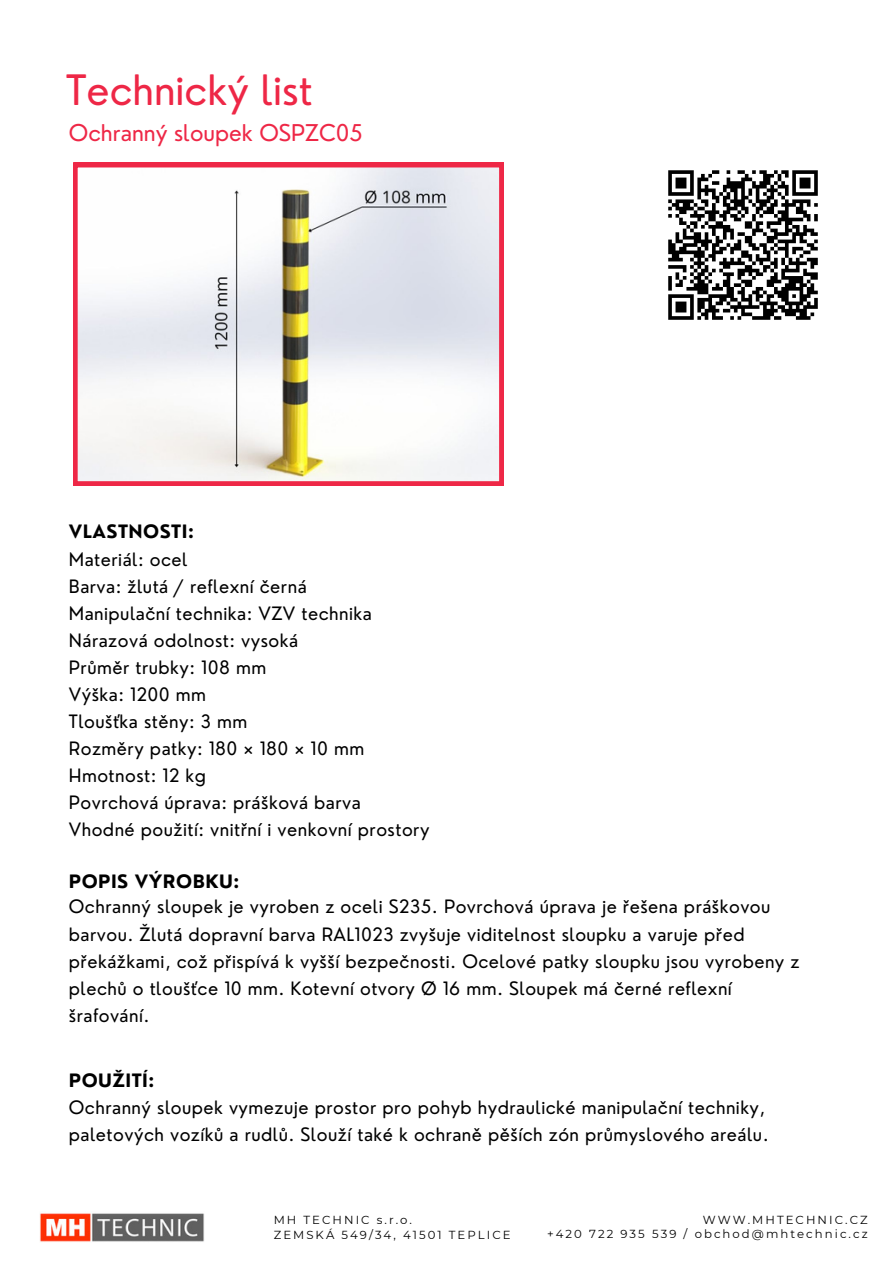
<style>
.page{position:relative;width:894px;height:1264px;background:#fff}
.page>*{position:absolute;margin:0;border:0;box-sizing:border-box;transform-origin:0 0}
.t1{font:40.8px "Nourd";color:#ee2746}
.t2{font:22.5px "Nourd";color:#ee2746}
.t3{font:18px/27px "Nourd";letter-spacing:.025em;color:#000}
.t4{font:11.7px "Montserrat";letter-spacing:.175em;color:#000}
.s1{font-weight:700}
</style>
<div class="page">
<img style="left:40px;top:1213px;width:164px;height:29px">
<svg style="left:668px;top:170px;width:150px;height:150px"></svg>
<svg style="left:73px;top:163px;width:430px;height:322px"></svg>
<h4 class="t1" style="left:66px;top:64px;width:248px">Technický list</h4>
<p class="t2" style="left:69px;top:118px;width:295px">Ochranný sloupek OSPZC05</p>
<h4 class="t3" style="left:69px;top:518px;width:362px"><span class="s1">VLASTNOSTI:<br></span>Materiál: ocel<br>Barva: žlutá / reflexní černá<br>Manipulační technika: VZV technika<br>Nárazová odolnost: vysoká<br>Průměr trubky: 108 mm<br>Výška: 1200 mm<br>Tloušťka stěny: 3 mm<br>Rozměry patky: 180 × 180 × 10 mm<br>Hmotnost: 12 kg<br>Povrchová úprava: prášková barva<br>Vhodné použití: vnitřní i venkovní prostory</h4>
<p class="t3" style="left:69px;top:867px;width:732px"><span class="s1">POPIS VÝROBKU:<br></span>Ochranný sloupek je vyroben z oceli S235. Povrchová úprava je řešena práškovou barvou. Žlutá dopravní barva RAL1023 zvyšuje viditelnost sloupku a varuje před překážkami, což přispívá k vyšší bezpečnosti. Ocelové patky sloupku jsou vyrobeny z plechů o tloušťce 10 mm. Kotevní otvory Ø 16 mm. Sloupek má černé reflexní šrafování.</p>
<p class="t3" style="left:69px;top:1066px;width:701px"><span class="s1">POUŽITÍ:<br></span>Ochranný sloupek vymezuje prostor pro pohyb hydraulické manipulační techniky, paletových vozíků a rudlů. Slouží také k ochraně pěších zón průmyslového areálu.</p>
<h4 class="t4" style="left:274px;top:1212px;width:140px">MH TECHNIC s.r.o.</h4>
<h3 class="t4" style="left:274px;top:1227px;width:238px">ZEMSKÁ 549/34, 41501 TEPLICE</h3>
<h3 class="t4" style="left:702px;top:1212px;width:166px">WWW.MHTECHNIC.CZ</h3>
<p class="t4" style="left:547px;top:1226px;width:322px">+420 722 935 539 / obchod@mhtechnic.cz</p>
</div>
